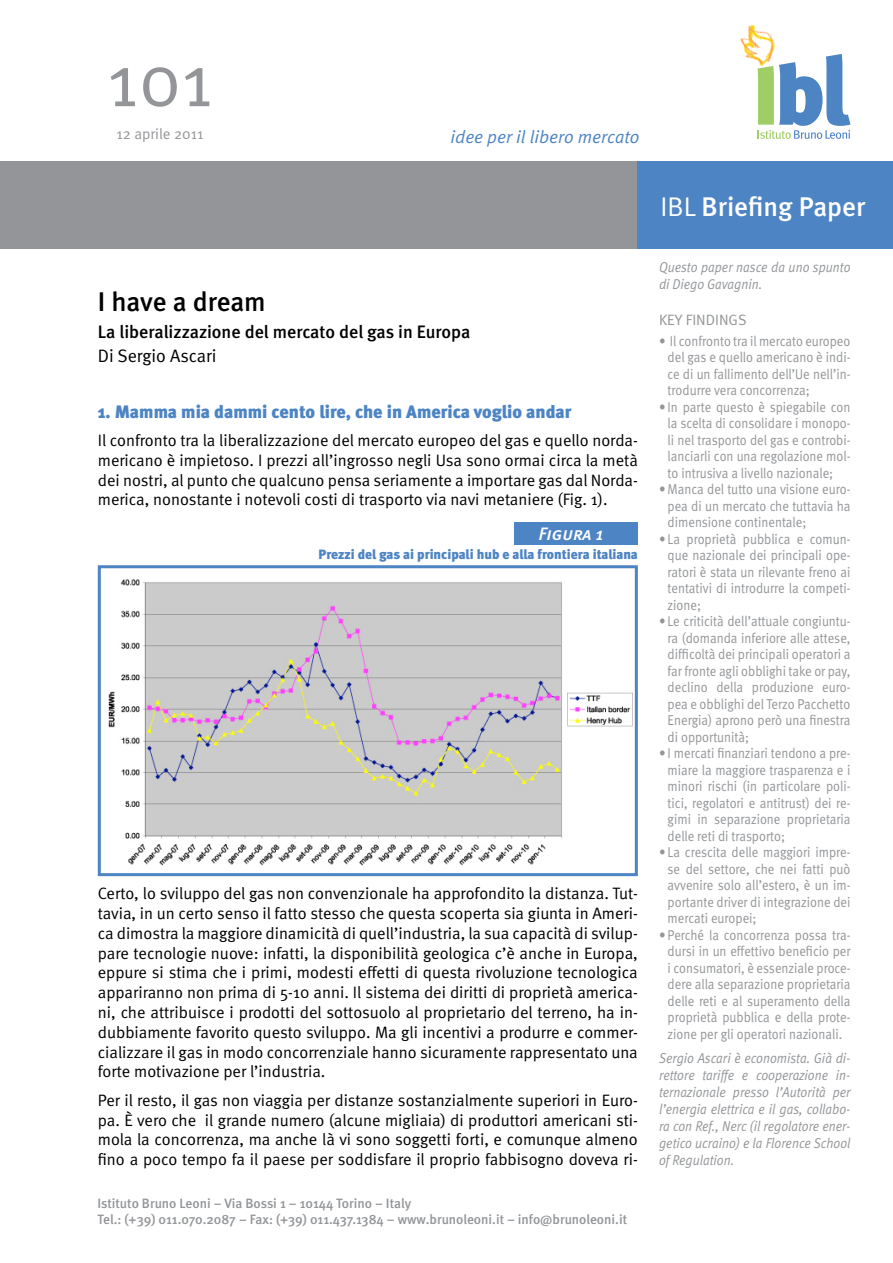
<style>
.page{position:relative;width:893px;height:1263px;background:#fff}
.page>*{position:absolute;margin:0;border:0;box-sizing:border-box;transform-origin:0 0}
.t1{font:75px "Meta Normal";color:#939598}
.Square{font:500 27px "Meta";color:#fff}
.t2{font:500 27px "Meta";letter-spacing:-.005em;color:#000}
.Paragraph_1{font:900 18px "Meta";color:#4d84c4}
.Sub-title{font:500 18px "Meta";color:#000}
.t3{font:italic 18px "Meta Normal";color:#4d84c4}
.Author{font:18px "Meta Normal LF";color:#000}
.Titlet_Left{font:18px "Meta Medium Italic Caps";color:#fff}
.Body{font:16.5px/19.8px "Meta Normal";color:#000;text-align:justify}
.Body-2{font:15px "Meta Normal";color:#939598}
.Findings{font:14.25px/16.5px "Meta Normal";color:#939598;text-align:justify;scale:.9 1}
.Biography{font:italic 14.25px/17.1px "Meta Normal LF";color:#939598;text-align:justify;scale:.9 1}
.Body-3{font:500 13.5px "Meta";color:#939598}
.Dida-Header{font:13.5px "Meta Black LF";color:#4d84c4}
.s1{font-family:"Meta Normal";font-weight:400}
</style>
<div class="page">
<div style="left:0;top:161px;width:714px;height:87px;background:#939598"></div>
<div style="left:638px;top:161px;width:255px;height:87px;background:#4d84c4"></div>
<svg style="left:757px;top:54px;width:93px;height:85px"></svg>
<img style="left:740px;top:24px;width:44px;height:50px">
<div style="left:514px;top:522px;width:124px;height:23px;background:#4d84c4"></div>
<img style="left:108px;top:579px;width:525px;height:287px">
<div style="left:98px;top:565px;width:540px;height:311px;border:3px solid #4d84c4"></div>
<p class="t1" style="left:107px;top:37px;width:108px">101</p>
<p class="Body-2" style="left:116px;top:126px;width:88px">12 aprile 2011</p>
<p class="t2" style="left:98px;top:286px;width:170px">I have a dream</p>
<p class="t3" style="left:451px;top:127px;width:190px">idee per il libero mercato</p>
<p class="Sub-title" style="left:98px;top:321px;width:374px">La liberalizzazione del mercato del gas in Europa</p>
<p class="Author" style="left:98px;top:345px;width:120px">Di Sergio Ascari</p>
<p class="Paragraph_1" style="left:98px;top:401px;width:475px">1. Mamma mia dammi cento lire, che in America voglio andar</p>
<p class="Body" style="left:98px;top:430px;width:542px">Il confronto tra la liberalizzazione del mercato europeo del gas e quello norda&shy;mericano è impietoso. I prezzi all’ingrosso negli Usa sono ormai circa la metà dei nostri, al punto che qualcuno pensa seriamente a importare gas dal Norda&shy;merica, nonostante i notevoli costi di trasporto via navi metaniere (Fig. 1).</p>
<p class="Titlet_Left" style="left:538px;top:524px;width:67px">Figura 1</p>
<p class="Dida-Header" style="left:319px;top:546px;width:321px">Prezzi del gas ai principali hub e alla frontiera italiana</p>
<p class="Body" style="left:98px;top:883px;width:542px">Certo, lo sviluppo del gas non convenzionale ha approfondito la distanza. Tut&shy;tavia, in un certo senso il fatto stesso che questa scoperta sia giunta in Ameri&shy;ca dimostra la maggiore dinamicità di quell’industria, la sua capacità di svilup&shy;pare tecnologie nuove: infatti, la disponibilità geologica c’è anche in Europa, eppure si stima che i primi, modesti effetti di questa rivoluzione tecnologica appariranno non prima di 5-10 anni. Il sistema dei diritti di proprietà america&shy;ni, che attribuisce i prodotti del sottosuolo al proprietario del terreno, ha in&shy;dubbiamente favorito questo sviluppo. Ma gli incentivi a produrre e commer&shy;cializzare il gas in modo concorrenziale hanno sicuramente rappresentato una forte motivazione per l’industria.</p>
<p class="Body" style="left:98px;top:1090px;width:542px">Per il resto, il gas non viaggia per distanze sostanzialmente superiori in Euro&shy;pa. È vero che il grande numero (alcune migliaia) di produttori americani sti&shy;mola la concorrenza, ma anche là vi sono soggetti forti, e comunque almeno fino a poco tempo fa il paese per soddisfare il proprio fabbisogno doveva ri-</p>
<p class="Body-3" style="left:97px;top:1195px;width:315px">Istituto Bruno Leoni – Via Bossi 1 – 10144 Torino – Italy</p>
<p class="Body-3" style="left:97px;top:1212px;width:531px">Tel.: (+39) 011.070.2087 – Fax: (+39) 011.437.1384 – www.brunoleoni.it – info@brunoleoni.it</p>
<p class="Square" style="left:660px;top:190px;width:206px"><span class="s1">IBL</span> Briefing Paper</p>
<p class="Biography" style="left:659px;top:259px;width:214px">Questo paper nasce da uno spunto di Diego Gavagnin.</p>
<p class="Body-2" style="left:659px;top:311px;width:89px">KEY FINDINGS</p>
<p class="Findings" style="left:668px;top:332px;width:205px;text-indent:-9px">• Il confronto tra il mercato europeo del gas e quello americano è indi&shy;ce di un fallimento dell’Ue nell’in&shy;trodurre vera concorrenza;</p>
<p class="Findings" style="left:668px;top:398px;width:205px;text-indent:-9px">• In parte questo è spiegabile con la scelta di consolidare i monopo&shy;li nel trasporto del gas e controbi&shy;lanciarli con una regolazione mol&shy;to intrusiva a livello nazionale;</p>
<p class="Findings" style="left:668px;top:481px;width:205px;text-indent:-9px">• Manca del tutto una visione euro&shy;pea di un mercato che tuttavia ha dimensione continentale;</p>
<p class="Findings" style="left:668px;top:530px;width:205px;text-indent:-9px">• La proprietà pubblica e comun&shy;que nazionale dei principali ope&shy;ratori è stata un rilevante freno ai tentativi di introdurre la competi&shy;zione;</p>
<p class="Findings" style="left:668px;top:613px;width:205px;text-indent:-9px">• Le criticità dell’attuale congiuntu&shy;ra (domanda inferiore alle attese, difficoltà dei principali operatori a far fronte agli obblighi take or pay, declino della produzione euro&shy;pea e obblighi del Terzo Pacchetto Energia) aprono però una finestra di opportunità;</p>
<p class="Findings" style="left:668px;top:745px;width:205px;text-indent:-9px">• I mercati finanziari tendono a pre&shy;miare la maggiore trasparenza e i minori rischi (in particolare poli&shy;tici, regolatori e antitrust) dei re&shy;gimi in separazione proprietaria delle reti di trasporto;</p>
<p class="Findings" style="left:668px;top:844px;width:205px;text-indent:-9px">• La crescita delle maggiori impre&shy;se del settore, che nei fatti può avvenire solo all’estero, è un im&shy;portante driver di integrazione dei mercati europei;</p>
<p class="Findings" style="left:659px;top:926px;width:214px;text-align:center">• Perché la concorrenza possa tra&shy;dursi in un effettivo beneficio per<br>i consumatori, è essenziale proce&shy;dere alla separazione proprietaria delle reti e al superamento della proprietà pubblica e della prote&shy;zione per gli operatori nazionali.</p>
<p class="Biography" style="left:659px;top:1049px;width:214px">Sergio Ascari è economista. Già di&shy;rettore tariffe e cooperazione in&shy;ternazionale presso l’Autorità per l’energia elettrica e il gas, collabo&shy;ra con Ref., Nerc (il regolatore ener&shy;getico ucraino) e la Florence School of Regulation.</p>
</div>
